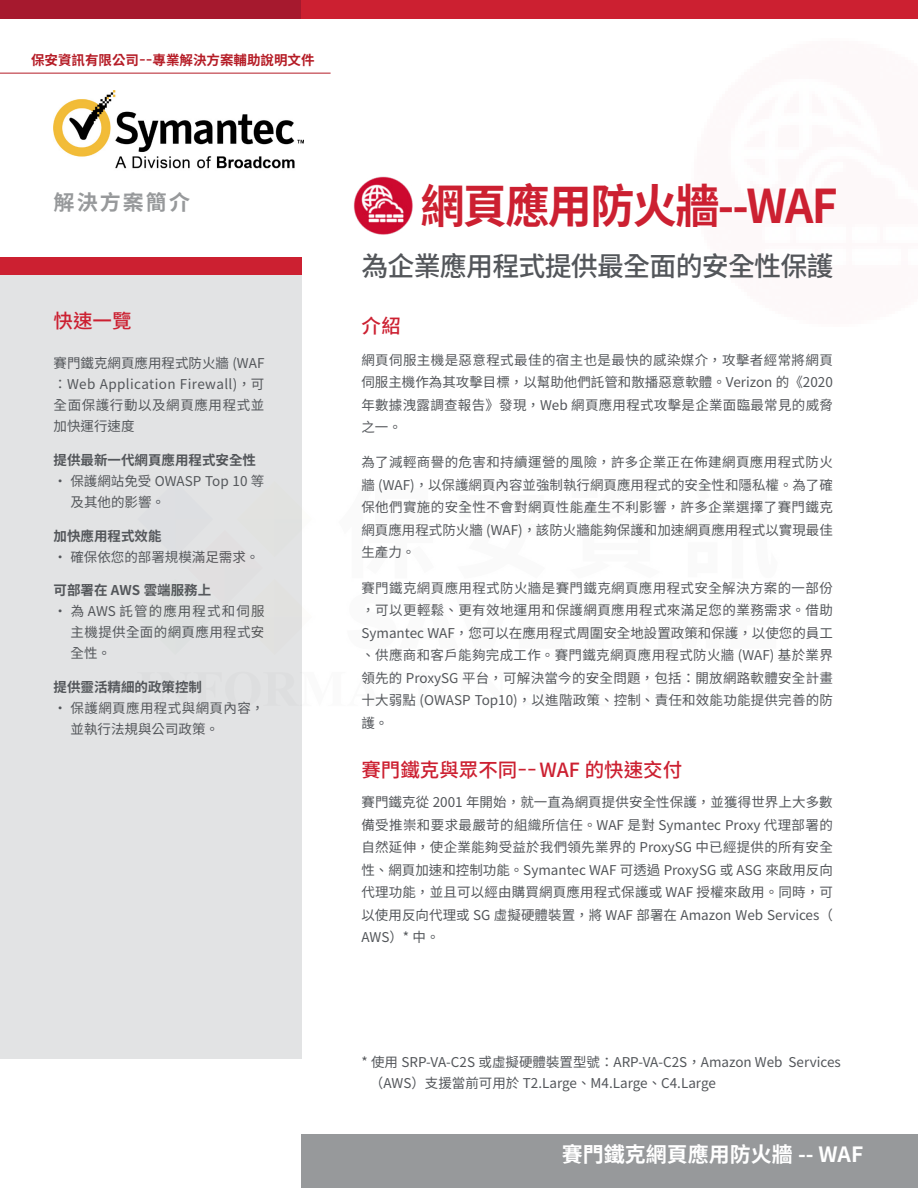
<style>
.page{position:relative;width:918px;height:1188px;background:#fff}
.page>*{position:absolute;margin:0;border:0;box-sizing:border-box;transform-origin:0 0}
.t1{font:700 46.5px "Source Han Sans TW";letter-spacing:-.04em;color:#cc2031;scale:.95 1}
.t2{font:500 27px "Source Han Sans TW";letter-spacing:-.03em;color:#53565a}
.t3{font:700 21px "Source Han Sans TW";color:#fff}
.t4{font:700 21px "Source Han Sans TW";letter-spacing:.1em;color:#97999b}
.t5{font:500 19.5px "Source Han Sans TW";color:#cc2031}
.t6{font:13.5px/22.5px "Source Han Sans TW";color:#53565a;text-align:justify}
.t7{font:700 13.5px "Source Han Sans TW";color:#53565a}
.t8{font:13.5px/21px "Source Han Sans TW";letter-spacing:.03em;color:#53565a}
.t9{font:700 13.5px "Source Han Sans TW";color:#b51c26}
</style>
<div class="page">
<div style="left:302px;top:1134px;width:616px;height:54px;background:#97999b"></div>
<div style="left:0;top:0;width:302px;height:18px;background:#a6192e"></div>
<div style="left:0;top:257px;width:302px;height:18px;background:#cc2031"></div>
<div style="left:0;top:275px;width:302px;height:784px;background:#e2e3e4"></div>
<div style="left:301px;top:0;width:617px;height:18px;background:#cc2031"></div>
<img style="left:53px;top:90px;width:250px;height:79px">
<hr style="left:0;top:73px;width:331px;height:1px;background:#b51c26">
<img style="left:353px;top:176px;width:60px;height:59px">
<p class="t9" style="left:31px;top:53px;width:285px">保安資訊有限公司－－專業解決方案輔助說明文件</p>
<h3 class="t4" style="left:54px;top:190px;width:138px">解決方案簡介</h3>
<h3 class="t5" style="left:54px;top:310px;width:79px">快速一覽</h3>
<p class="t6" style="left:54px;top:353px;width:212px;line-height:21px">賽門鐵克網頁應用程式防火牆 (WAF：Web Application Firewall)，可全面保護行動以及網頁應用程式並加快運行速度</p>
<p class="t7" style="left:54px;top:452px;width:204px">提供最新一代網頁應用程式安全性</p>
<p class="t6" style="left:71px;top:471px;width:195px;line-height:21px;text-indent:-17px">‧ 保護網站免受 OWASP Top 10 等及其他的影響。</p>
<p class="t7" style="left:54px;top:528px;width:109px">加快應用程式效能</p>
<p class="t6" style="left:54px;top:546px;width:207px">‧ 確保依您的部署規模滿足需求。</p>
<p class="t7" style="left:54px;top:583px;width:159px">可部署在 AWS 雲端服務上</p>
<p class="t6" style="left:71px;top:601px;width:195px;line-height:21px;text-indent:-17px">‧ 為 AWS 託管的應用程式和伺服主機提供全面的網頁應用程式安全性。</p>
<p class="t7" style="left:54px;top:680px;width:150px">提供靈活精細的政策控制</p>
<p class="t8" style="left:71px;top:698px;width:195px;text-indent:-17px">‧ 保護網頁應用程式與網頁內容，並執行法規與公司政策。</p>
<h1 class="t1" style="left:421px;top:180px;width:441px">網頁應用防火牆--WAF</h1>
<h2 class="t2" style="left:361px;top:251px;width:474px">為企業應用程式提供最全面的安全性保護</h2>
<h3 class="t5" style="left:361px;top:315px;width:41px">介紹</h3>
<p class="t6" style="left:361px;top:349px;width:473px">網頁伺服主機是惡意程式最佳的宿主也是最快的感染媒介，攻擊者經常將網頁伺服主機作為其攻擊目標，以幫助他們託管和散播惡意軟體。Verizon 的《2020年數據洩露調查報告》發現，Web 網頁應用程式攻擊是企業面臨最常見的威脅之一。</p>
<p class="t6" style="left:361px;top:451px;width:473px">為了減輕商譽的危害和持續運營的風險，許多企業正在佈建網頁應用程式防火牆 (WAF)，以保護網頁內容並強制執行網頁應用程式的安全性和隱私權。為了確保他們實施的安全性不會對網頁性能產生不利影響，許多企業選擇了賽門鐵克網頁應用程式防火牆 (WAF)，該防火牆能夠保護和加速網頁應用程式以實現最佳生產力。</p>
<p class="t6" style="left:361px;top:577px;width:473px">賽門鐵克網頁應用程式防火牆是賽門鐵克網頁應用程式安全解決方案的一部份，可以更輕鬆、更有效地運用和保護網頁應用程式來滿足您的業務需求。借助Symantec WAF，您可以在應用程式周圍安全地設置政策和保護，以使您的員工、供應商和客戶能夠完成工作。賽門鐵克網頁應用程式防火牆 (WAF) 基於業界領先的 ProxySG 平台，可解決當今的安全問題，包括：開放網路軟體安全計畫十大弱點 (OWASP Top10)，以進階政策、控制、責任和效能功能提供完善的防護。</p>
<h3 class="t5" style="left:361px;top:758px;width:322px">賽門鐵克與眾不同－－ WAF 的快速交付</h3>
<p class="t6" style="left:361px;top:792px;width:473px">賽門鐵克從 2001 年開始，就一直為網頁提供安全性保護，並獲得世界上大多數備受推崇和要求最嚴苛的組織所信任。WAF 是對 Symantec Proxy 代理部署的自然延伸，使企業能夠受益於我們領先業界的 ProxySG 中已經提供的所有安全性、網頁加速和控制功能。Symantec WAF 可透過 ProxySG 或 ASG 來啟用反向代理功能，並且可以經由購買網頁應用程式保護或 WAF 授權來啟用。同時，可以使用反向代理或 SG 虛擬硬體裝置，將 WAF 部署在 Amazon Web Services（AWS）* 中。</p>
<p class="t6" style="left:370px;top:1052px;width:472px;line-height:21px;text-indent:-9px">* 使用 SRP-VA-C2S 或虛擬硬體裝置型號：ARP-VA-C2S，Amazon Web Services（AWS）支援當前可用於 T2.Large、M4.Large、C4.Large</p>
<h3 class="t3" style="left:562px;top:1142px;width:303px">賽門鐵克網頁應用防火牆 -- WAF</h3>
</div>
